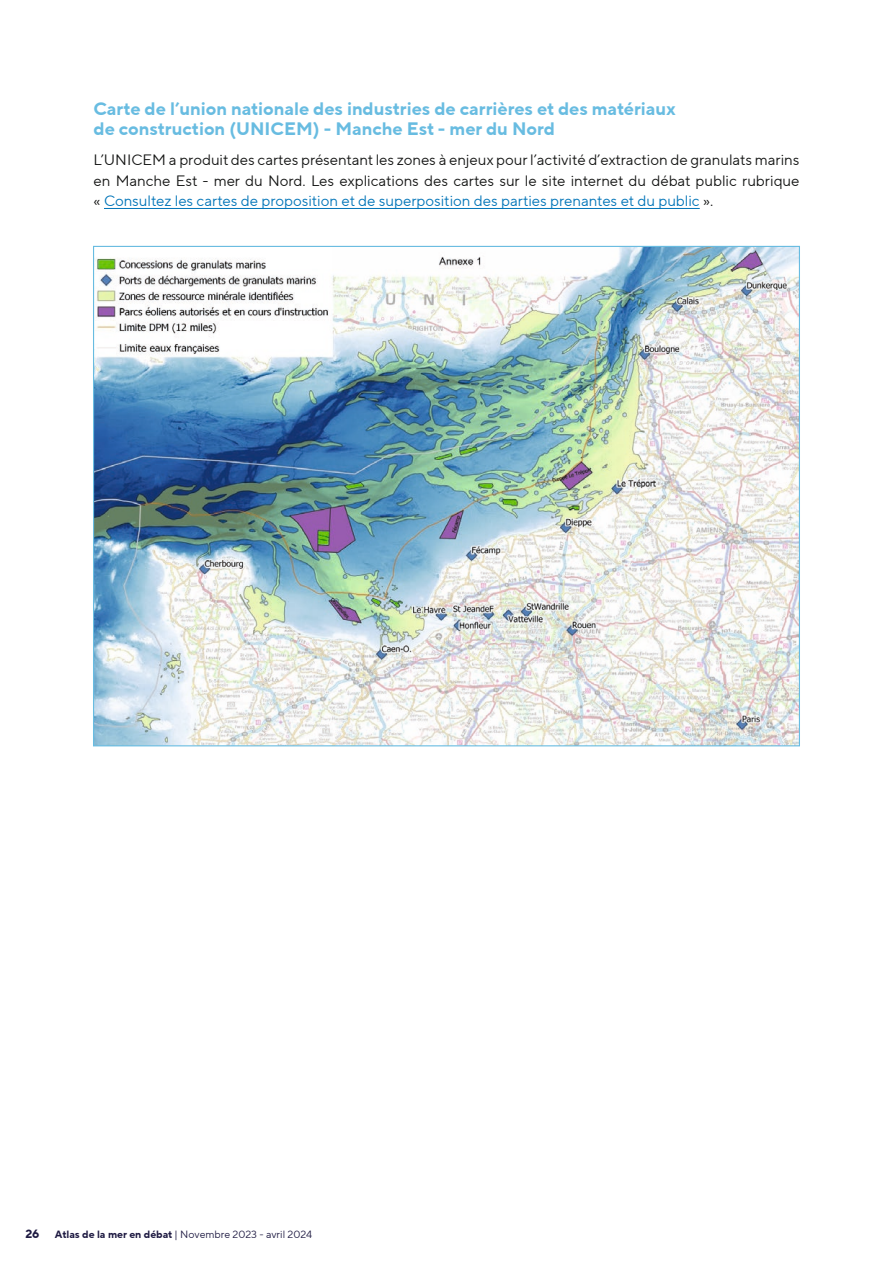
<style>
.page{position:relative;width:893px;height:1263px;background:#fff}
.page>*{position:absolute;margin:0;border:0;box-sizing:border-box;transform-origin:0 0}
.t1{font:700 18px/20.2px "TT Norms Pro";color:#68bce1}
.t2{font:15px/20.2px "TT Norms Pro";color:#131413;text-align:justify}
.t3{font:700 12px "TT Norms Pro";color:#1e1a42}
.t4{font:10.5px "TT Norms Pro";color:#1e1a42}
.s1{color:#0074b8}
.s2{font-weight:700}
</style>
<div class="page">
<hr style="left:104px;top:208px;width:596px;height:1px;background:#0074b8">
<img style="left:95px;top:248px;width:703px;height:496px">
<p class="t1" style="left:94px;top:98px;width:584px">Carte de l’union nationale des industries de carrières et des matériaux de construction (UNICEM) - Manche Est - mer du Nord</p>
<p class="t2" style="left:94px;top:150px;width:707px">L’UNICEM a produit des cartes présentant les zones à enjeux pour l’activité d’extraction de granulats marins en Manche Est - mer du Nord. Les explications des cartes sur le site internet du débat public rubrique « <span class="s1">Consultez les cartes de proposition et de superposition des parties prenantes et du public</span> ».</p>
<p class="t3" style="left:25px;top:1224px;width:16px">26</p>
<p class="t4" style="left:55px;top:1226px;width:259px"><span class="s2">Atlas de la mer en débat</span> | Novembre 2023 - avril 2024</p>
</div>
